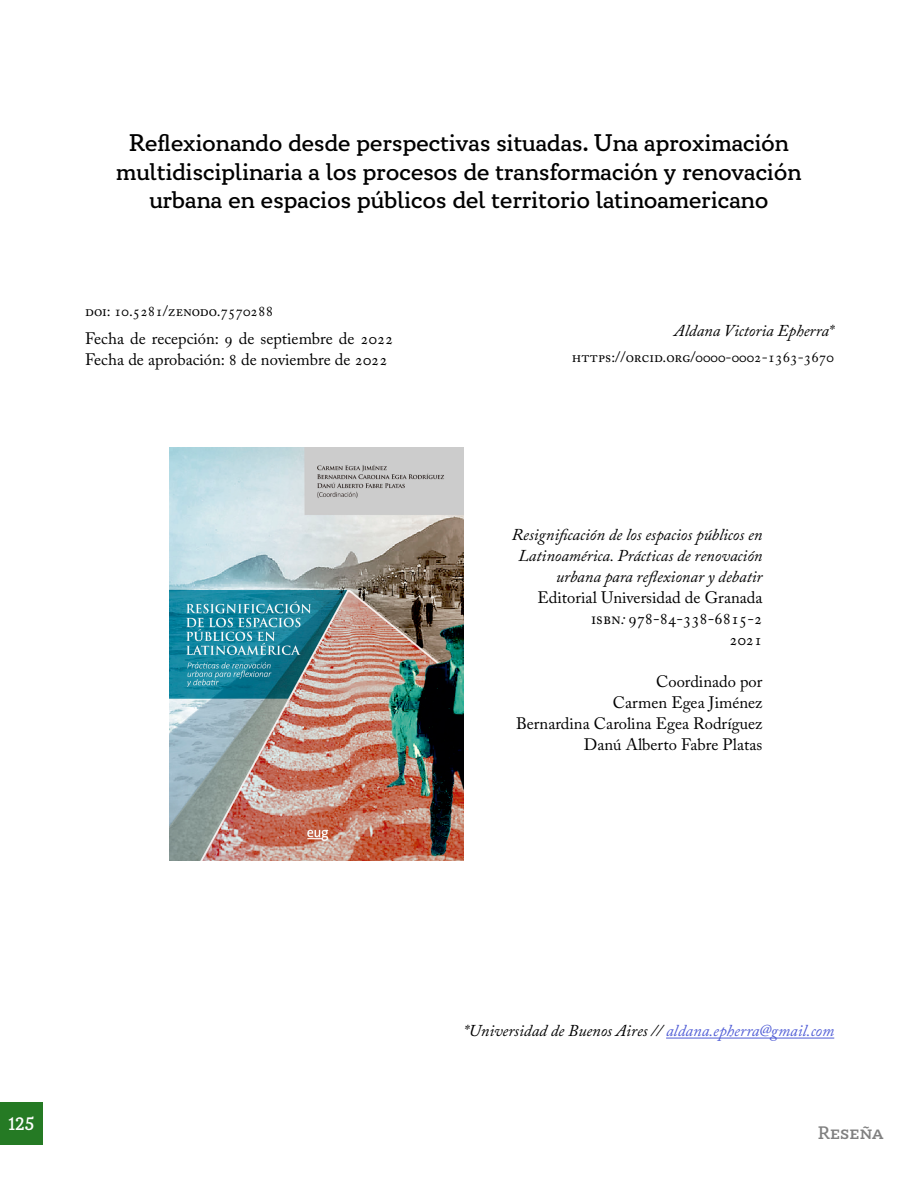
<style>
.page{position:relative;width:919px;height:1187px;background:#fff}
.page>*{position:absolute;margin:0;border:0;box-sizing:border-box;transform-origin:0 0}
.t1{font:500 24px/28.8px "Circe Slab A";letter-spacing:.03em;color:#000;text-align:center}
.t2{font:500 18px "Circe Slab A";letter-spacing:.01em;color:#808080}
.t3{font:500 18px "Circe Slab A";color:#fff}
.t4{font:16.5px/21px "Adobe Caslon Pro";color:#000;text-align:right}
.t5{font:italic 16.5px/21px "Adobe Caslon Pro";color:#000;text-align:right}
.t6{font:15px "Adobe Caslon Pro";color:#000}
.s1{font-style:italic}
.s2{color:#4f5cd6}
</style>
<div class="page">
<div style="left:0;top:1101px;width:43px;height:43px;background:#257a24"></div>
<hr style="left:666px;top:1037px;width:168px;height:1px;background:#4f5cd6">
<img style="left:170px;top:448px;width:293px;height:412px">
<h1 class="t1" style="left:116px;top:129px;width:686px">Reflexionando desde perspectivas situadas. Una aproximación multidisciplinaria a los procesos de transformación y renovación urbana en espacios públicos del territorio latinoamericano</h1>
<p class="t6" style="left:85px;top:302px;width:189px">doi: 10.5281/zenodo.7570288</p>
<p class="t4" style="left:85px;top:328px;width:310px;text-align:left">Fecha de recepción: 9 de septiembre de 2022<br>Fecha de aprobación: 8 de noviembre de 2022</p>
<p class="t5" style="left:674px;top:320px;width:161px">Aldana Victoria Epherra*</p>
<p class="t6" style="left:571px;top:348px;width:263px">https://orcid.org/0000-0002-1363-3670</p>
<p class="t5" style="left:512px;top:524px;width:252px">Resignificación de los espacios públicos en<br>Latinoamérica. Prácticas de renovación urbana para reflexionar y debatir</p>
<p class="t4" style="left:537px;top:587px;width:226px">Editorial Universidad de Granada isbn<span class="s1">:</span> 978-84-338-6815-2<br>2021</p>
<p class="t4" style="left:516px;top:671px;width:248px">Coordinado por<br>Carmen Egea Jiménez<br>Bernardina Carolina Egea Rodríguez<br>Danú Alberto Fabre Platas</p>
<p class="t3" style="left:8px;top:1112px;width:28px">125</p>
<p class="t5" style="left:464px;top:1020px;width:372px">*Universidad de Buenos Aires // <span class="s2">aldana.epherra@gmail.com</span></p>
<p class="t2" style="left:817px;top:1122px;width:67px">Reseña</p>
</div>
